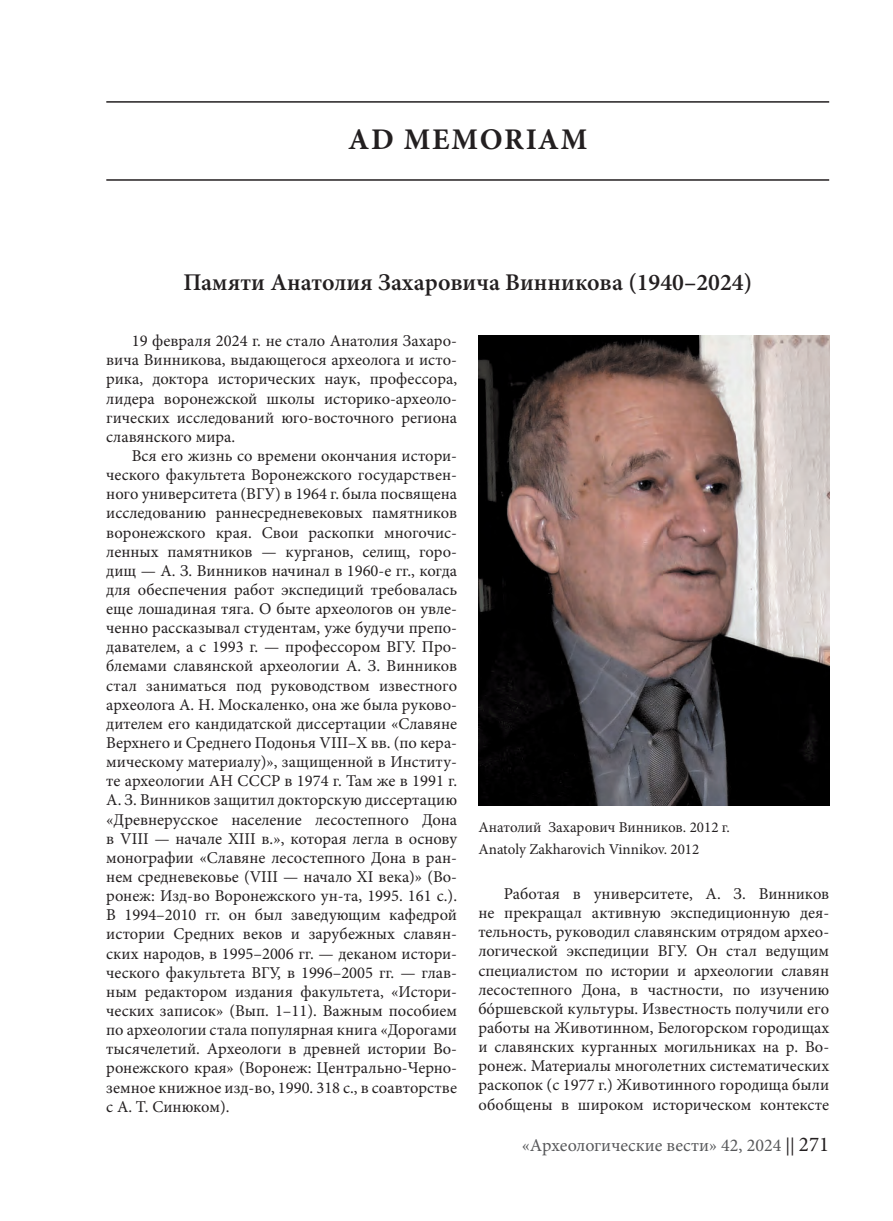
<style>
.page{position:relative;width:893px;height:1221px;background:#fff}
.page>*{position:absolute;margin:0;border:0;box-sizing:border-box;transform-origin:0 0}
.Раздел{font:700 30px "Minion Pro";letter-spacing:.06em;color:#231f20}
.Заголовок_статьи{font:600 24px "Minion Pro";color:#231f20}
.t1{font:18px "Minion Pro";color:#57585a}
.Текст{font:16.5px/19.2px "Minion Pro";color:#231f20;text-align:justify}
.Подписи{font:15px "Minion Pro";color:#231f20}
.s1{color:#231f20}
.s2{font-size:21px;color:#231f20}
</style>
<div class="page">
<hr style="left:106px;top:101px;width:723px;height:2px;background:#231f20">
<hr style="left:106px;top:179px;width:723px;height:2px;background:#231f20">
<img style="left:478px;top:335px;width:351px;height:470px">
<p class="Раздел" style="left:348px;top:119px;width:241px">AD MEMORIAM</p>
<p class="Заголовок_статьи" style="left:183px;top:266px;width:570px">Памяти Анатолия Захаровича Винникова (1940–2024)</p>
<p class="Текст" style="left:106px;top:331px;width:352px;text-indent:26px">19 февраля 2024 г. не стало Анатолия Захаро&shy;вича Винникова, выдающегося археолога и исто&shy;рика, доктора исторических наук, профессора, лидера воронежской школы историко-археоло&shy;гических исследований юго-восточного региона славянского мира.</p>
<p class="Текст" style="left:106px;top:446px;width:352px;text-indent:26px">Вся его жизнь со времени окончания истори&shy;ческого факультета Воронежского государствен&shy;ного университета (ВГУ) в 1964 г. была посвящена исследованию раннесредневековых памятников воронежского края. Свои раскопки многочис&shy;ленных памятников — курганов, селищ, горо&shy;дищ — А. З. Винников начинал в 1960-е гг., когда для обеспечения работ экспедиций требовалась еще лошадиная тяга. О быте археологов он увле&shy;ченно рассказывал студентам, уже будучи препо&shy;давателем, а с 1993 г. — профессором ВГУ. Про&shy;блемами славянской археологии А. З. Винников стал заниматься под руководством известного археолога А. Н. Москаленко, она же была руково&shy;дителем его кандидатской диссертации «Славяне Верхнего и Среднего Подонья VIII–X вв. (по кера&shy;мическому материалу)», защищенной в Институ&shy;те археологии АН СССР в 1974 г. Там же в 1991 г.<br>А. З. Винников защитил докторскую диссертацию «Древнерусское население лесостепного Дона в VIII — начале XIII в.», которая легла в основу монографии «Славяне лесостепного Дона в ран&shy;нем средневековье (VIII — начало XI века)» (Во&shy;ронеж: Изд-во Воронежского ун-та, 1995. 161 с.).<br>В 1994–2010 гг. он был заведующим кафедрой истории Средних веков и зарубежных славян&shy;ских народов, в 1995–2006 гг. — деканом истори&shy;ческого факультета ВГУ, в 1996–2005 гг. — глав&shy;ным редактором издания факультета, «Истори&shy;ческих записок» (Вып. 1–11). Важным пособием по археологии стала популярная книга «Дорогами тысячелетий. Археологи в древней истории Во&shy;ронежского края» (Воронеж: Центрально-Черно&shy;земное книжное изд-во, 1990. 318 с., в соавторстве с А. Т. Синюком).</p>
<p class="Подписи" style="left:478px;top:817px;width:253px">Анатолий Захарович Винников. 2012 г.</p>
<p class="Подписи" style="left:478px;top:839px;width:222px">Anatoly Zakharovich Vinnikov. 2012</p>
<p class="Текст" style="left:478px;top:884px;width:352px;text-indent:26px">Работая в университете, А. З. Винников не прекращал активную экспедиционную дея&shy;тельность, руководил славянским отрядом архео&shy;логической экспедиции ВГУ. Он стал ведущим специалистом по истории и археологии славян лесостепного Дона, в частности, по изучению бóршевской культуры. Известность получили его работы на Животинном, Белогорском городищах и славянских курганных могильниках на р. Во&shy;ронеж. Материалы многолетних систематических раскопок (с 1977 г.) Животинного городища были обобщены в широком историческом контексте</p>
<p class="t1" style="left:522px;top:1133px;width:309px">«Археологические вести» 42, 2024 <span class="s1">||</span> <span class="s2">271</span></p>
</div>
